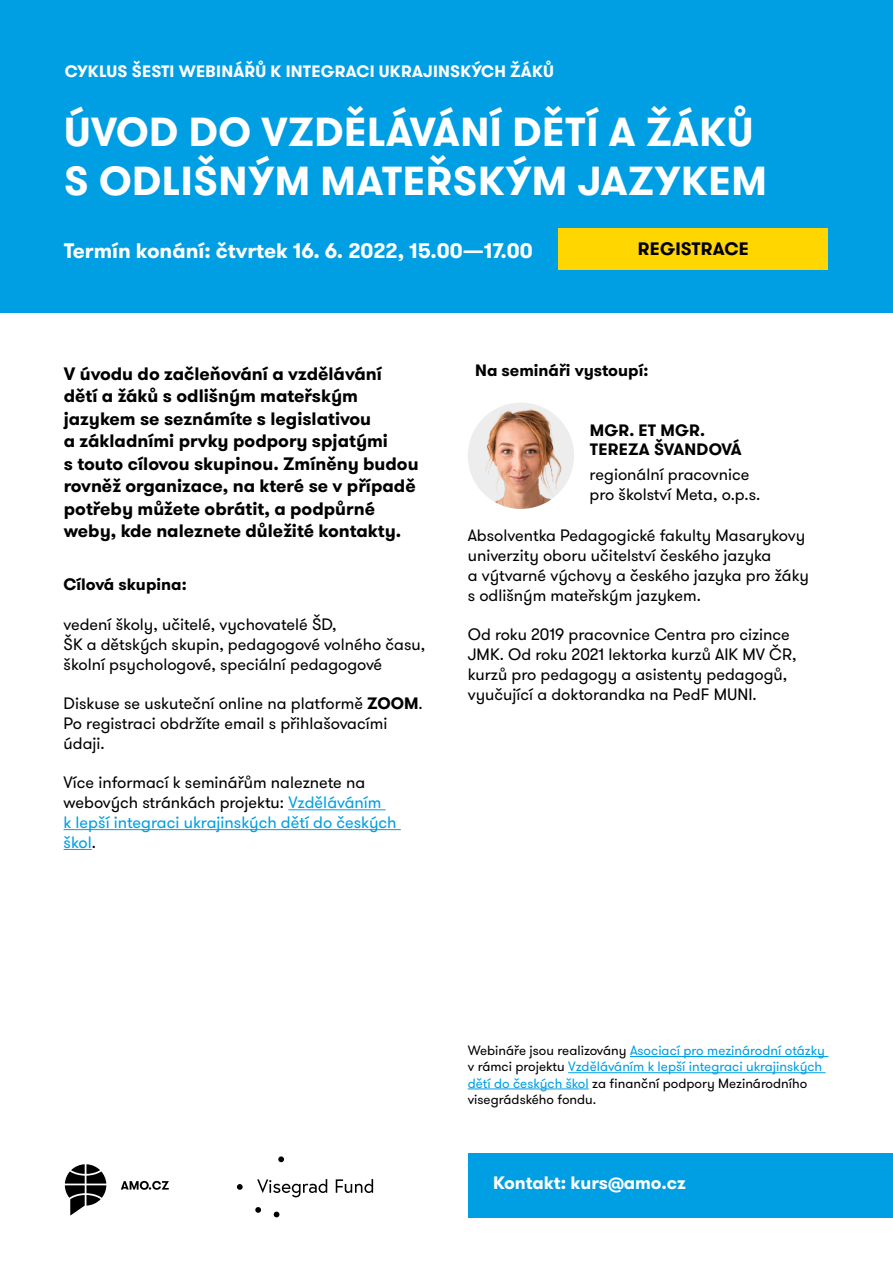
<style>
.page{position:relative;width:893px;height:1263px;background:#fff}
.page>*{position:absolute;margin:0;border:0;box-sizing:border-box;transform-origin:0 0}
.t1{font:700 40.5px/48.6px "GT Walsheim Pro";letter-spacing:.015em;color:#fff}
.t2{font:700 21px "GT Walsheim Pro";color:#fff}
.t3{font:700 18px/22.5px "GT Walsheim Pro";color:#000}
.t4{font:700 18px "GT Walsheim Pro";color:#fff}
.t5{font:16.5px/19.8px "GT Walsheim Pro";color:#000}
.t6{font:700 16.5px/19.8px "GT Walsheim Pro";color:#000}
.t7{font:700 16.5px "GT Walsheim Pro";letter-spacing:.015em;color:#fff}
.t8{font:13.5px/16.2px "GT Walsheim Pro";color:#000}
.s1{font-weight:700}
.s2{color:#009fe3}
</style>
<div class="page">
<div style="left:468px;top:1152px;width:425px;height:65px;background:#009fe3"></div>
<svg style="left:65px;top:1164px;width:104px;height:51px"></svg>
<svg style="left:278px;top:1156px;width:6px;height:6px"></svg>
<svg style="left:237px;top:1184px;width:6px;height:6px"></svg>
<svg style="left:255px;top:1207px;width:6px;height:6px"></svg>
<svg style="left:274px;top:1211px;width:5px;height:6px"></svg>
<svg style="left:257px;top:1179px;width:116px;height:18px"></svg>
<div style="left:0;top:0;width:893px;height:313px;background:#009fe3"></div>
<div style="left:558px;top:229px;width:270px;height:41px;background:#ffd600"></div>
<hr style="left:630px;top:1056px;width:198px;height:1px;background:#009fe3">
<hr style="left:568px;top:1072px;width:258px;height:1px;background:#009fe3">
<hr style="left:468px;top:1088px;width:121px;height:1px;background:#009fe3">
<hr style="left:288px;top:809px;width:98px;height:1px;background:#009fe3">
<hr style="left:64px;top:829px;width:337px;height:1px;background:#009fe3">
<svg style="left:64px;top:849px;width:28px;height:1px"></svg>
<img style="left:468px;top:403px;width:106px;height:106px;border-radius:53px">
<p class="t7" style="left:65px;top:60px;width:490px">CYKLUS ŠESTI WEBINÁŘŮ K INTEGRACI UKRAJINSKÝCH ŽÁKŮ</p>
<h1 class="t1" style="left:64px;top:108px;width:704px">ÚVOD DO VZDĚLÁVÁNÍ DĚTÍ A ŽÁKŮ<br>S ODLIŠNÝM MATEŘSKÝM JAZYKEM</h1>
<p class="t2" style="left:64px;top:237px;width:470px">Termín konání: čtvrtek 16. 6. 2022, 15.00—17.00</p>
<p class="t3" style="left:638px;top:238px;width:112px">REGISTRACE</p>
<p class="t3" style="left:64px;top:362px;width:356px">V úvodu do začleňování a vzdělávání dětí a žáků s odlišným mateřským jazykem se seznámíte s legislativou<br>a základními prvky podpory spjatými<br>s touto cílovou skupinou. Zmíněny budou rovněž organizace, na které se v případě potřeby můžete obrátit, a podpůrné weby, kde naleznete důležité kontakty.</p>
<p class="t6" style="left:64px;top:575px;width:125px">Cílová skupina:</p>
<p class="t5" style="left:64px;top:615px;width:363px">vedení školy, učitelé, vychovatelé ŠD,<br>ŠK a dětských skupin, pedagogové volného času, školní psychologové, speciální pedagogové</p>
<p class="t5" style="left:64px;top:694px;width:361px">Diskuse se uskuteční online na platformě <span class="s1">ZOOM</span>.<br>Po registraci obdržíte email s přihlašovacími údaji.</p>
<p class="t5" style="left:64px;top:773px;width:334px">Více informací k seminářům naleznete na webových stránkách projektu: <span class="s2">Vzděláváním<br>k lepší integraci ukrajinských dětí do českých škol</span>.</p>
<p class="t6" style="left:475px;top:361px;width:175px">Na semináři vystoupí:</p>
<p class="t6" style="left:590px;top:420px;width:154px">MGR. ET MGR.<br>TEREZA ŠVANDOVÁ</p>
<p class="t5" style="left:590px;top:464px;width:172px">regionální pracovnice pro školství Meta, o.p.s.</p>
<p class="t5" style="left:468px;top:526px;width:343px">Absolventka Pedagogické fakulty Masarykovy univerzity oboru učitelství českého jazyka<br>a výtvarné výchovy a českého jazyka pro žáky s odlišným mateřským jazykem.</p>
<p class="t5" style="left:468px;top:625px;width:330px">Od roku 2019 pracovnice Centra pro cizince JMK. Od roku 2021 lektorka kurzů AIK MV ČR, kurzů pro pedagogy a asistenty pedagogů, vyučující a doktorandka na PedF MUNI.</p>
<p class="t8" style="left:468px;top:1043px;width:359px">Webináře jsou realizovány <span class="s2">Asociací pro mezinárodní otázky </span>v rámci projektu <span class="s2">Vzděláváním k lepší integraci ukrajinských dětí do českých škol</span> za finanční podpory Mezinárodního visegrádského fondu.</p>
<p class="t4" style="left:493px;top:1171px;width:194px">Kontakt: kurs@amo.cz</p>
</div>
